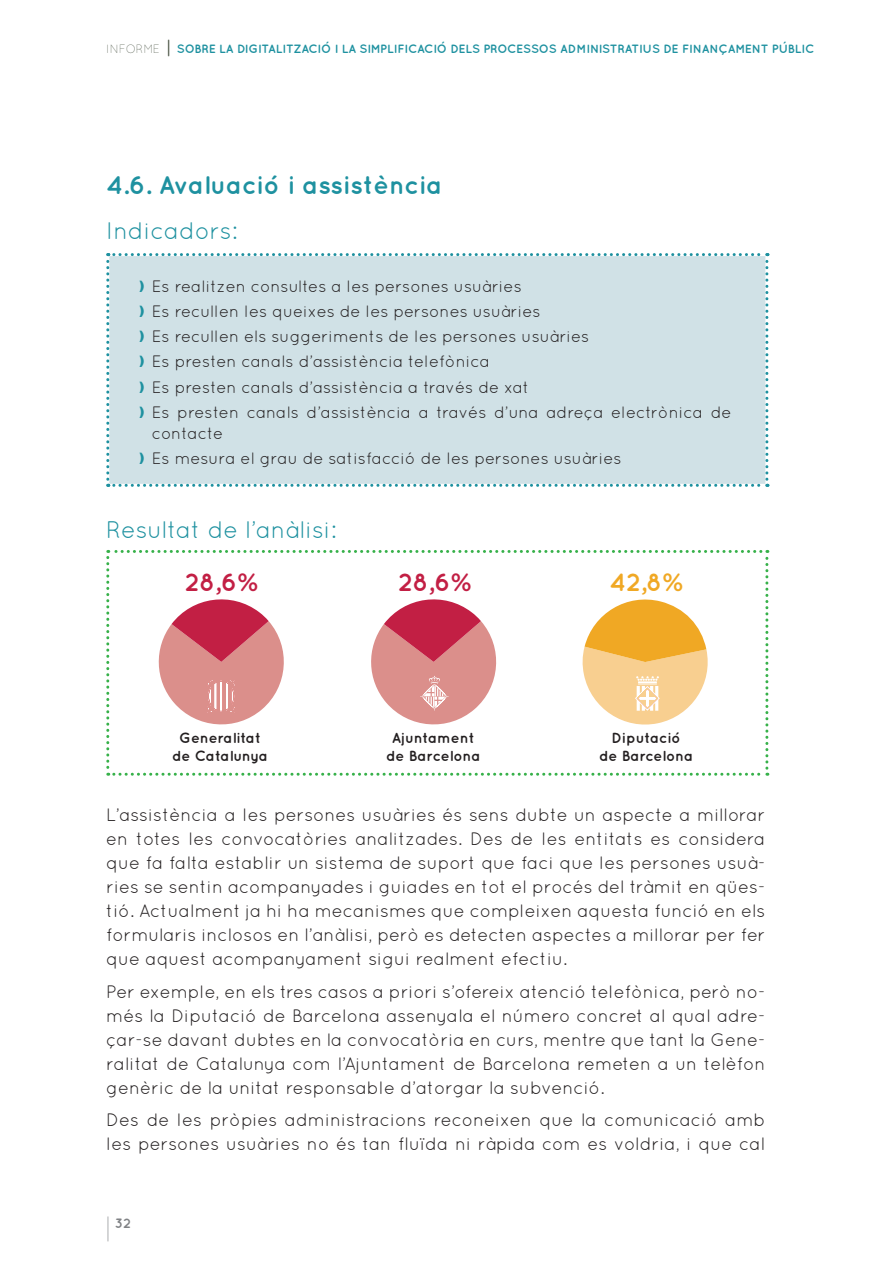
<style>
.page{position:relative;width:893px;height:1263px;background:#fff}
.page>*{position:absolute;margin:0;border:0;box-sizing:border-box;transform-origin:0 0}
.Tit2{font:700 25.5px "Quicksand";color:#1e91a0}
.t1{font:700 24.9px "Quicksand";color:#c21f44}
.t2{font:700 24.9px "Quicksand";color:#f0a824}
.Tit3{font:24px "Quicksand";color:#1e91a0}
.text_normal_2pt{font:18px/24px "Quicksand";color:#231f20;text-align:justify}
.t3{font:16.5px/21px "Quicksand";color:#231f20}
.t4{font:700 14.55px/17.5px "Quicksand";color:#231f20;text-align:center}
.t5{font:700 13.5px "Quicksand";color:#808285}
.t6{font:700 12px "Quicksand";letter-spacing:-.01em;color:#1e91a0}
.s1{font-weight:300;color:#465040}
.s2{font-size:18px;color:#465040}
.s3{color:#1e91a0}
.s4{font-weight:400;font-size:27px}
</style>
<div class="page">
<div style="left:106px;top:253px;width:662px;height:234px;background:#d0e1e6"></div>
<svg style="left:106px;top:550px;width:662px;height:226px"></svg>
<p class="t6" style="left:106px;top:41px;width:709px"><span class="s1">INFORME</span> <span class="s2">|</span> SOBRE LA DIGITALITZACIÓ I LA SIMPLIFICACIÓ DELS PROCESSOS ADMINISTRATIUS DE FINANÇAMENT PÚBLIC</p>
<p class="Tit2" style="left:106px;top:170px;width:337px">4.6. Avaluació i assistència</p>
<p class="Tit3" style="left:106px;top:216px;width:133px">Indicadors:</p>
<p class="t3" style="left:139px;top:275px;width:384px"><span class="s3">❫</span> Es realitzen consultes a les persones usuàries</p>
<p class="t3" style="left:139px;top:300px;width:403px"><span class="s3">❫</span> Es recullen les queixes de les persones usuàries</p>
<p class="t3" style="left:139px;top:326px;width:452px"><span class="s3">❫</span> Es recullen els suggeriments de les persones usuàries</p>
<p class="t3" style="left:139px;top:351px;width:353px"><span class="s3">❫</span> Es presten canals d’assistència telefònica</p>
<p class="t3" style="left:139px;top:376px;width:392px"><span class="s3">❫</span> Es presten canals d’assistència a través de xat</p>
<p class="t3" style="left:152px;top:401px;width:581px;text-indent:-13px"><span class="s3">❫</span> Es presten canals d’assistència a través d’una adreça electrònica de contacte</p>
<p class="t3" style="left:139px;top:448px;width:484px"><span class="s3">❫</span> Es mesura el grau de satisfacció de les persones usuàries</p>
<p class="Tit3" style="left:106px;top:516px;width:232px">Resultat de l’anàlisi:</p>
<p class="t1" style="left:185px;top:567px;width:74px">28,6%</p>
<p class="t1" style="left:398px;top:567px;width:74px">28,6%</p>
<p class="t4" style="left:172px;top:729px;width:97px">Generalitat de Catalunya</p>
<p class="t4" style="left:386px;top:729px;width:96px">Ajuntament de Barcelona</p>
<p class="t2" style="left:609px;top:567px;width:75px">42,8%</p>
<p class="t4" style="left:599px;top:729px;width:96px">Diputació<br>de Barcelona</p>
<p class="text_normal_2pt" style="left:106px;top:802px;width:661px">L’assistència a les persones usuàries és sens dubte un aspecte a millorar en totes les convocatòries analitzades. Des de les entitats es considera que fa falta establir un sistema de suport que faci que les persones usuà&shy;ries se sentin acompanyades i guiades en tot el procés del tràmit en qües&shy;tió. Actualment ja hi ha mecanismes que compleixen aquesta funció en els formularis inclosos en l’anàlisi, però es detecten aspectes a millorar per fer que aquest acompanyament sigui realment efectiu.</p>
<p class="text_normal_2pt" style="left:106px;top:979px;width:661px">Per exemple, en els tres casos a priori s’ofereix atenció telefònica, però no&shy;més la Diputació de Barcelona assenyala el número concret al qual adre&shy;çar-se davant dubtes en la convocatòria en curs, mentre que tant la Gene&shy;ralitat de Catalunya com l’Ajuntament de Barcelona remeten a un telèfon genèric de la unitat responsable d’atorgar la subvenció.</p>
<p class="text_normal_2pt" style="left:106px;top:1107px;width:661px">Des de les pròpies administracions reconeixen que la comunicació amb les persones usuàries no és tan fluïda ni ràpida com es voldria, i que cal</p>
<p class="t5" style="left:106px;top:1215px;width:26px"><span class="s4">|</span> 32</p>
</div>
